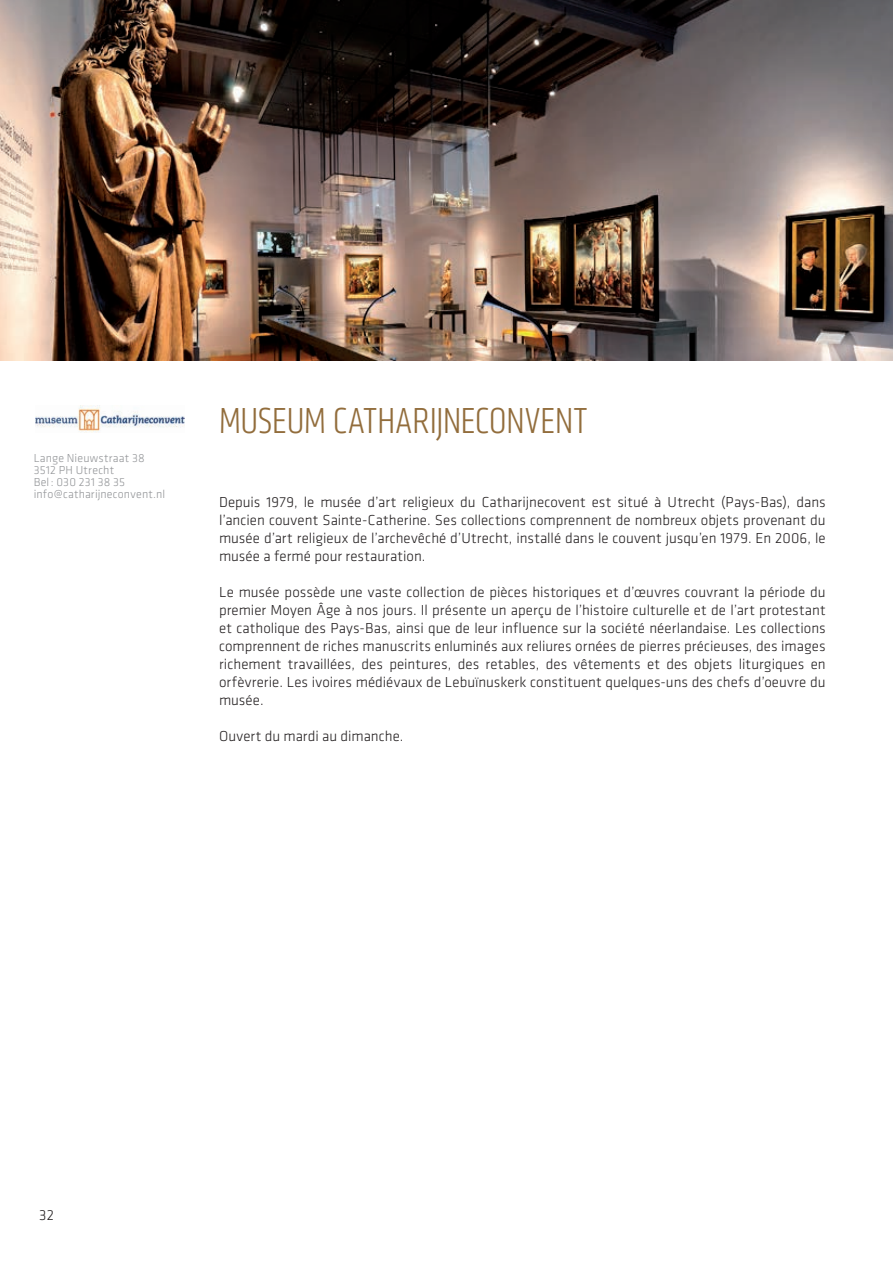
<style>
.page{position:relative;width:893px;height:1263px;background:#fff}
.page>*{position:absolute;margin:0;border:0;box-sizing:border-box;transform-origin:0 0}
.Titre{font:300 condensed 37.5px "Klavika";color:#926d3c}
.Texte{font:300 15px/18px "Klavika";letter-spacing:.005em;color:#231f20;text-align:justify}
.adresse_musée{font:300 12px "Klavika";letter-spacing:.02em;color:#939598}
</style>
<div class="page">
<img style="left:0;top:0;width:893px;height:360px">
<img style="left:35px;top:405px;width:149px;height:27px">
<p class="adresse_musée" style="left:34px;top:451px;width:113px">Lange Nieuwstraat 38</p>
<p class="adresse_musée" style="left:34px;top:463px;width:82px">3512 PH Utrecht</p>
<p class="adresse_musée" style="left:34px;top:475px;width:93px">Bel: 030 231 38 35</p>
<p class="adresse_musée" style="left:34px;top:487px;width:133px">info@catharijneconvent.nl</p>
<p class="Titre" style="left:219px;top:400px;width:370px">MUSEUM CATHARIJNECONVENT</p>
<p class="Texte" style="left:219px;top:493px;width:608px">Depuis 1979, le musée d’art religieux du Catharijnecovent est situé à Utrecht (Pays-Bas), dans l’ancien couvent Sainte-Catherine. Ses collections comprennent de nombreux objets provenant du musée d’art religieux de l’archevêché d’Utrecht, installé dans le couvent jusqu’en 1979. En 2006, le musée a fermé pour restauration.</p>
<p class="Texte" style="left:219px;top:583px;width:608px">Le musée possède une vaste collection de pièces historiques et d’œuvres couvrant la période du premier Moyen Âge à nos jours. Il présente un aperçu de l’histoire culturelle et de l’art protestant et catholique des Pays-Bas, ainsi que de leur influence sur la société néerlandaise. Les collections comprennent de riches manuscrits enluminés aux reliures ornées de pierres précieuses, des images richement travaillées, des peintures, des retables, des vêtements et des objets liturgiques en orfèvrerie. Les ivoires médiévaux de Lebuïnuskerk constituent quelques-uns des chefs d’oeuvre du musée.</p>
<p class="Texte" style="left:219px;top:727px;width:186px">Ouvert du mardi au dimanche.</p>
<p class="Texte" style="left:39px;top:1206px;width:16px">32</p>
</div>
